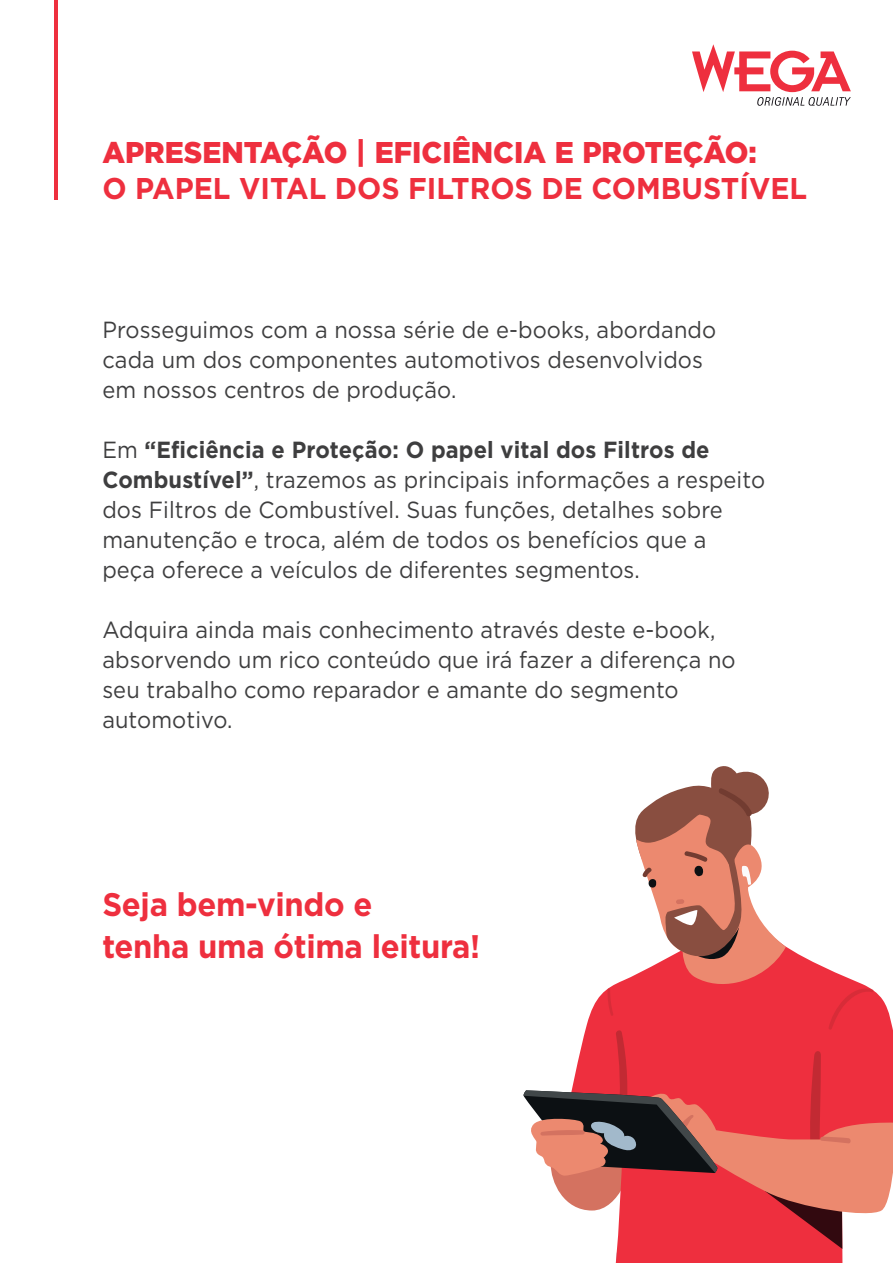
<style>
.page{position:relative;width:893px;height:1263px;background:#fff}
.page>*{position:absolute;margin:0;border:0;box-sizing:border-box;transform-origin:0 0}
.t1{font:700 32.55px/42px "Gotham";letter-spacing:-.01em;color:#ee2f3e;scale:.95 1}
.t2{font:700 30px "Gotham";color:#ee2f3e;scale:.95 1}
.t3{font:900 30px "Gotham";color:#ee2f3e;scale:.95 1}
.t4{font:23.4px/30px "Gotham";letter-spacing:.005em;color:#3e3e3f;scale:.94 1}
.s1{font-weight:700}
</style>
<div class="page">
<svg style="left:692px;top:44px;width:159px;height:62px"></svg>
<hr style="left:54px;top:0;width:3px;height:200px;background:#ee2f3e">
<svg style="left:524px;top:766px;width:369px;height:497px"></svg>
<p class="t3" style="left:102px;top:131px;width:690px">APRESENTAÇÃO | EFICIÊNCIA E PROTEÇÃO:</p>
<p class="t2" style="left:102px;top:168px;width:743px">O PAPEL VITAL DOS FILTROS DE COMBUSTÍVEL</p>
<p class="t4" style="left:102px;top:314px;width:655px">Prosseguimos com a nossa série de e-books, abordando cada um dos componentes automotivos desenvolvidos em nossos centros de produção.</p>
<p class="t4" style="left:102px;top:434px;width:707px">Em <span class="s1">“Eficiência e Proteção: O papel vital dos Filtros de Combustível”</span>, trazemos as principais informações a respeito dos Filtros de Combustível. Suas funções, detalhes sobre manutenção e troca, além de todos os benefícios que a<br>peça oferece a veículos de diferentes segmentos.</p>
<p class="t4" style="left:102px;top:614px;width:675px">Adquira ainda mais conhecimento através deste e-book, absorvendo um rico conteúdo que irá fazer a diferença no seu trabalho como reparador e amante do segmento automotivo.</p>
<h1 class="t1" style="left:102px;top:884px;width:399px">Seja bem-vindo e<br>tenha uma ótima leitura!</h1>
</div>
